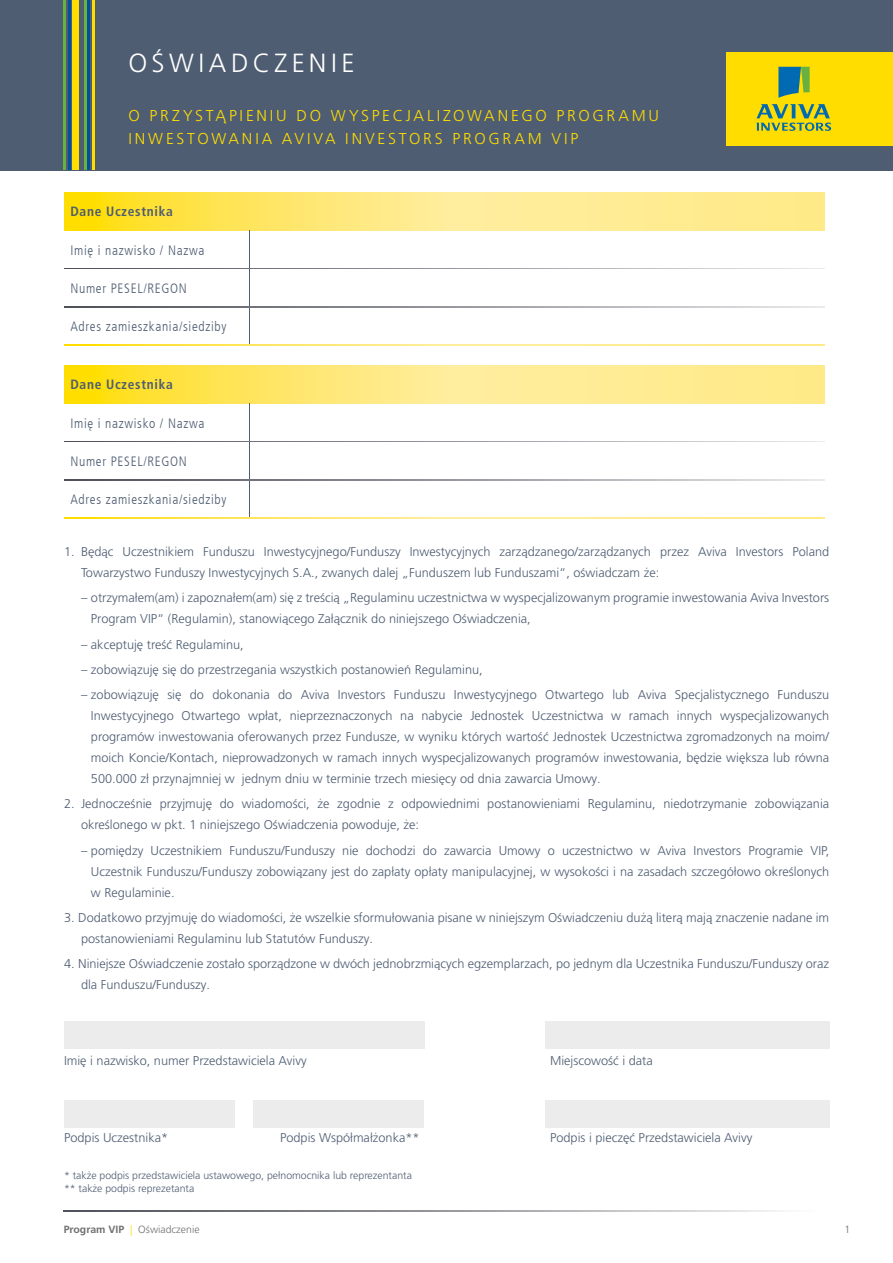
<style>
.page{position:relative;width:893px;height:1263px;background:#fff}
.page>*{position:absolute;margin:0;border:0;box-sizing:border-box;transform-origin:0 0}
.t1{font:300 26.25px "Frutiger LT Pro";letter-spacing:.175em;color:#fff}
.t2{font:300 15.75px/22.5px "Frutiger LT Pro";letter-spacing:.18em;color:#fd0}
.t3{font:300 condensed 13.5px "Frutiger LT Com";letter-spacing:.05em;color:#4e5d72}
.t4{font:700 condensed 13.5px "Frutiger LT Com";letter-spacing:.05em;color:#4e5d72}
.t5{font:300 12.75px/21px "Frutiger LT Pro";color:#4e5d72}
.t6{font:300 10.5px/12.6px "Frutiger LT Pro";color:#4e5d72}
.t7{font:300 10.5px "Frutiger LT Pro";color:#707172}
.s1{font-weight:700}
.s2{color:#fd0}
</style>
<div class="page">
<div style="left:0;top:0;width:893px;height:170px;background:#4e5d72"></div>
<div style="left:726px;top:52px;width:167px;height:93px;background:#fd0"></div>
<svg style="left:756px;top:104px;width:75px;height:27px"></svg>
<svg style="left:778px;top:67px;width:32px;height:31px"></svg>
<hr style="left:64px;top:0;width:2px;height:170px;background:#68b140">
<div style="left:72px;top:0;width:7px;height:170px;background:#fd0"></div>
<hr style="left:68px;top:0;width:2px;height:170px;background:#00509b">
<hr style="left:84px;top:0;width:2px;height:170px;background:#68b140">
<hr style="left:88px;top:0;width:2px;height:170px;background:#00509b">
<hr style="left:92px;top:0;width:2px;height:170px;background:#fd0">
<img style="left:64px;top:1211px;width:714px;height:1px">
<svg style="left:64px;top:192px;width:761px;height:38px"></svg>
<hr style="left:249px;top:230px;width:1px;height:38px;background:#4e5d72">
<hr style="left:249px;top:269px;width:1px;height:37px;background:#4e5d72">
<hr style="left:249px;top:307px;width:1px;height:38px;background:#4e5d72">
<svg style="left:64px;top:268px;width:186px;height:1px"></svg>
<svg style="left:250px;top:268px;width:575px;height:1px"></svg>
<svg style="left:64px;top:306px;width:186px;height:1px"></svg>
<svg style="left:250px;top:306px;width:575px;height:1px"></svg>
<svg style="left:64px;top:345px;width:186px;height:1px"></svg>
<svg style="left:250px;top:345px;width:575px;height:1px"></svg>
<svg style="left:64px;top:365px;width:761px;height:38px"></svg>
<hr style="left:249px;top:403px;width:1px;height:38px;background:#4e5d72">
<hr style="left:249px;top:442px;width:1px;height:37px;background:#4e5d72">
<hr style="left:249px;top:480px;width:1px;height:38px;background:#4e5d72">
<svg style="left:64px;top:441px;width:186px;height:1px"></svg>
<svg style="left:250px;top:441px;width:575px;height:1px"></svg>
<svg style="left:64px;top:479px;width:186px;height:1px"></svg>
<svg style="left:250px;top:479px;width:575px;height:1px"></svg>
<svg style="left:64px;top:518px;width:186px;height:1px"></svg>
<svg style="left:250px;top:518px;width:575px;height:1px"></svg>
<div style="left:64px;top:1022px;width:360px;height:27px;background:#ececed"></div>
<div style="left:64px;top:1100px;width:171px;height:27px;background:#ececed"></div>
<div style="left:253px;top:1100px;width:171px;height:27px;background:#ececed"></div>
<div style="left:545px;top:1022px;width:284px;height:27px;background:#ececed"></div>
<div style="left:545px;top:1100px;width:284px;height:27px;background:#ececed"></div>
<h1 class="t1" style="left:128px;top:48px;width:228px">OŚWIADCZENIE</h1>
<p class="t2" style="left:128px;top:105px;width:532px">O PRZYSTĄPIENIU DO WYSPECJALIZOWANEGO PROGRAMU<br>INWESTOWANIA AVIVA INVESTORS PROGRAM VIP</p>
<p class="t4" style="left:70px;top:204px;width:104px">Dane Uczestnika</p>
<p class="t3" style="left:70px;top:242px;width:136px">Imię i nazwisko / Nazwa</p>
<p class="t3" style="left:70px;top:280px;width:118px">Numer PESEL/REGON</p>
<p class="t3" style="left:70px;top:319px;width:158px">Adres zamieszkania/siedziby</p>
<p class="t4" style="left:70px;top:376px;width:104px">Dane Uczestnika</p>
<p class="t3" style="left:70px;top:415px;width:136px">Imię i nazwisko / Nazwa</p>
<p class="t3" style="left:70px;top:453px;width:118px">Numer PESEL/REGON</p>
<p class="t3" style="left:70px;top:492px;width:158px">Adres zamieszkania/siedziby</p>
<p class="t5" style="left:81px;top:541px;width:750px;text-indent:-17px">1. Będąc Uczestnikiem Funduszu Inwestycyjnego/Funduszy Inwestycyjnych zarządzanego/zarządzanych przez Aviva Investors Poland<br>Towarzystwo Funduszy Inwestycyjnych S.A., zwanych dalej „Funduszem lub Funduszami“, oświadczam że:</p>
<p class="t5" style="left:91px;top:587px;width:740px;text-indent:-10px">– otrzymałem(am) i zapoznałem(am) się z treścią „Regulaminu uczestnictwa w wyspecjalizowanym programie inwestowania Aviva Investors<br>Program VIP“ (Regulamin), stanowiącego Załącznik do niniejszego Oświadczenia,</p>
<p class="t5" style="left:81px;top:634px;width:164px">– akceptuję treść Regulaminu,</p>
<p class="t5" style="left:81px;top:659px;width:403px">– zobowiązuję się do przestrzegania wszystkich postanowień Regulaminu,</p>
<p class="t5" style="left:91px;top:684px;width:740px;text-align:justify;text-indent:-10px">– zobowiązuję się do dokonania do Aviva Investors Funduszu Inwestycyjnego Otwartego lub Aviva Specjalistycznego Funduszu Inwestycyjnego Otwartego wpłat, nieprzeznaczonych na nabycie Jednostek Uczestnictwa w ramach innych wyspecjalizowanych programów inwestowania oferowanych przez Fundusze, w wyniku których wartość Jednostek Uczestnictwa zgromadzonych na moim/ moich Koncie/Kontach, nieprowadzonych w ramach innych wyspecjalizowanych programów inwestowania, będzie większa lub równa 500.000 zł przynajmniej w jednym dniu w terminie trzech miesięcy od dnia zawarcia Umowy.</p>
<p class="t5" style="left:81px;top:793px;width:750px;text-indent:-17px">2. Jednocześnie przyjmuję do wiadomości, że zgodnie z odpowiednimi postanowieniami Regulaminu, niedotrzymanie zobowiązania określonego w pkt. 1 niniejszego Oświadczenia powoduje, że:</p>
<p class="t5" style="left:91px;top:840px;width:740px;text-align:justify;text-indent:-10px">– pomiędzy Uczestnikiem Funduszu/Funduszy nie dochodzi do zawarcia Umowy o uczestnictwo w Aviva Investors Programie VIP, Uczestnik Funduszu/Funduszy zobowiązany jest do zapłaty opłaty manipulacyjnej, w wysokości i na zasadach szczegółowo określonych w Regulaminie.</p>
<p class="t5" style="left:81px;top:907px;width:750px;text-indent:-17px">3. Dodatkowo przyjmuję do wiadomości, że wszelkie sformułowania pisane w niniejszym Oświadczeniu dużą literą mają znaczenie nadane im postanowieniami Regulaminu lub Statutów Funduszy.</p>
<p class="t5" style="left:81px;top:953px;width:750px;text-indent:-17px">4. Niniejsze Oświadczenie zostało sporządzone w dwóch jednobrzmiących egzemplarzach, po jednym dla Uczestnika Funduszu/Funduszy oraz dla Funduszu/Funduszy.</p>
<p class="t5" style="left:64px;top:1050px;width:244px">Imię i nazwisko, numer Przedstawiciela Avivy</p>
<p class="t5" style="left:550px;top:1050px;width:104px">Miejscowość i data</p>
<p class="t5" style="left:64px;top:1127px;width:106px">Podpis Uczestnika*</p>
<p class="t5" style="left:280px;top:1127px;width:141px">Podpis Współmałżonka**</p>
<p class="t5" style="left:550px;top:1127px;width:204px">Podpis i pieczęć Przedstawiciela Avivy</p>
<p class="t6" style="left:64px;top:1169px;width:349px">* także podpis przedstawiciela ustawowego, pełnomocnika lub reprezentanta ** także podpis reprezetanta</p>
<p class="t7" style="left:64px;top:1223px;width:137px"><span class="s1">Program VIP</span> <span class="s2">|</span> Oświadczenie</p>
<p class="t7" style="left:845px;top:1223px;width:7px">1</p>
</div>
